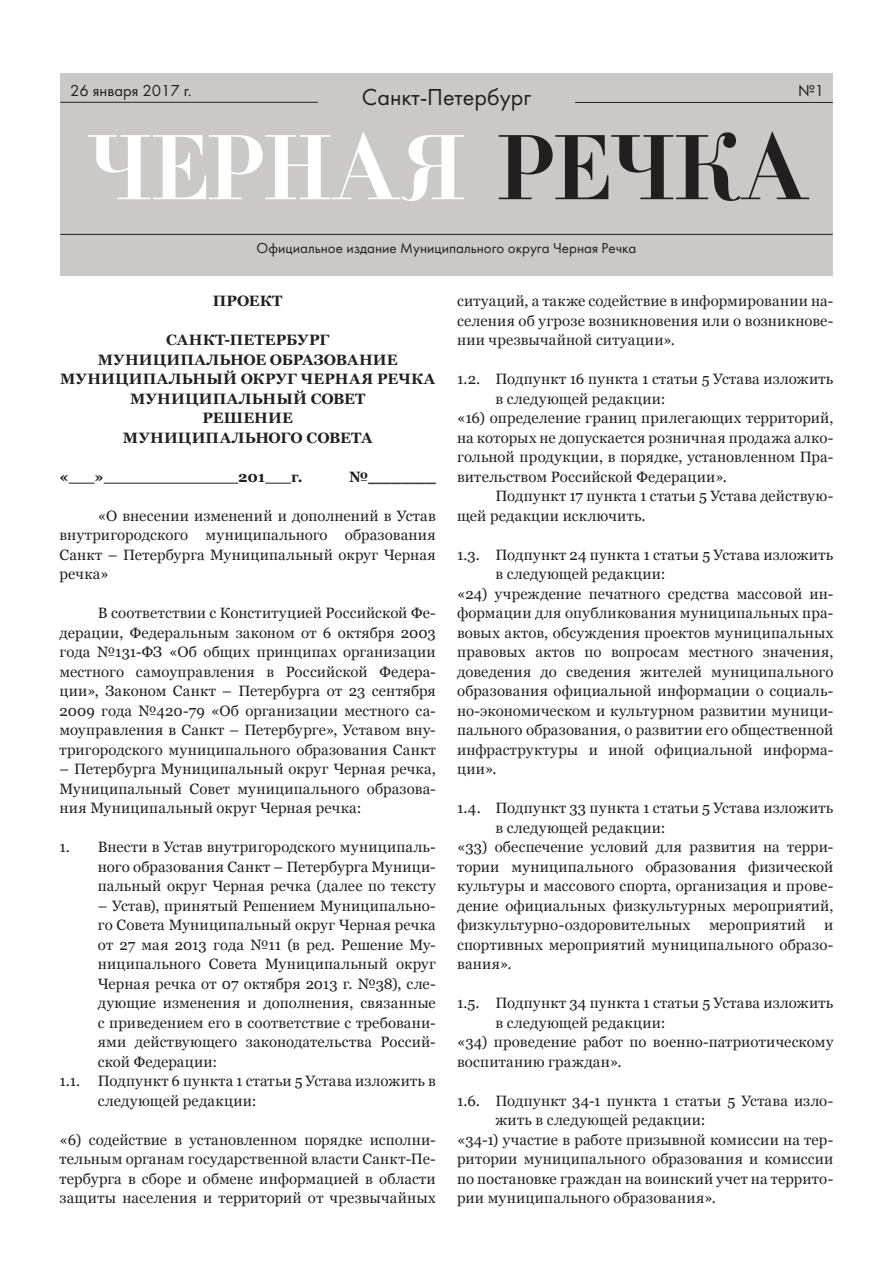
<style>
.page{position:relative;width:893px;height:1263px;background:#fff}
.page>*{position:absolute;margin:0;border:0;box-sizing:border-box;transform-origin:0 0}
.t1{font:91.5px "Didona";color:#fff}
.t2{font:24px "Futura Book C";color:#231f20}
.t3{font:16.5px "Futura Book C";color:#231f20}
.t4{font:15px/19.5px "Georgia";letter-spacing:.01em;color:#231f20;text-align:justify}
.t5{font:700 15px/19.5px "Georgia";letter-spacing:.01em;color:#231f20;text-align:center}
.t6{font:15px "Futura Book C";color:#231f20}
.s1{color:#231f20}
</style>
<div class="page">
<div style="left:60px;top:73px;width:773px;height:202px;background:#cbc8c8"></div>
<hr style="left:60px;top:102px;width:258px;height:1px;background:#231f20">
<hr style="left:575px;top:102px;width:258px;height:1px;background:#231f20">
<hr style="left:60px;top:234px;width:773px;height:1px;background:#231f20">
<svg style="left:69px;top:483px;width:26px;height:1px"></svg>
<hr style="left:104px;top:483px;width:134px;height:1px;background:#231f20">
<svg style="left:265px;top:483px;width:26px;height:1px"></svg>
<hr style="left:368px;top:483px;width:68px;height:1px;background:#231f20">
<p class="t3" style="left:70px;top:82px;width:123px">26 января 2017 г.</p>
<p class="t3" style="left:798px;top:82px;width:28px">№1</p>
<h2 class="t2" style="left:362px;top:83px;width:171px">Санкт-Петербург</h2>
<h1 class="t1" style="left:87px;top:120px;width:724px">ЧЕРНАЯ <span class="s1">РЕЧКА</span></h1>
<p class="t6" style="left:257px;top:240px;width:381px">Официальное издание Муниципального округа Черная Речка</p>
<p class="t5" style="left:213px;top:291px;width:71px">ПРОЕКТ</p>
<p class="t5" style="left:60px;top:330px;width:377px">САНКТ-ПЕТЕРБУРГ<br>МУНИЦИПАЛЬНОЕ ОБРАЗОВАНИЕ<br>МУНИЦИПАЛЬНЫЙ ОКРУГ ЧЕРНАЯ РЕЧКА<br>МУНИЦИПАЛЬНЫЙ СОВЕТ<br>РЕШЕНИЕ<br>МУНИЦИПАЛЬНОГО СОВЕТА</p>
<p class="t5" style="left:60px;top:466px;width:11px">«</p>
<p class="t5" style="left:95px;top:466px;width:11px">»</p>
<p class="t5" style="left:238px;top:466px;width:28px">201</p>
<p class="t5" style="left:291px;top:466px;width:13px">г.</p>
<p class="t5" style="left:349px;top:466px;width:88px">№______</p>
<p class="t4" style="left:60px;top:505px;width:378px;text-indent:38px">«О внесении изменений и дополнений в Устав внутригородского муниципального образования Санкт – Петербурга Муниципальный округ Черная речка»</p>
<p class="t4" style="left:60px;top:603px;width:378px;text-indent:38px">В соответствии с Конституцией Российской Фе&shy;дерации, Федеральным законом от 6 октября 2003 года №131-ФЗ «Об общих принципах организации местного самоуправления в Российской Федера&shy;ции», Законом Санкт – Петербурга от 23 сентября 2009 года №420-79 «Об организации местного са&shy;моуправления в Санкт – Петербурге», Уставом вну&shy;тригородского муниципального образования Санкт</p>
<p class="t4" style="left:60px;top:759px;width:378px">– Петербурга Муниципальный округ Черная речка, Муниципальный Совет муниципального образова&shy;ния Муниципальный округ Черная речка:</p>
<p class="t4" style="left:98px;top:837px;width:340px;text-indent:-38px">1. Внести в Устав внутригородского муниципаль&shy;ного образования Санкт – Петербурга Муници&shy;пальный округ Черная речка (далее по тексту</p>
<p class="t4" style="left:98px;top:895px;width:340px">– Устав), принятый Решением Муниципально-</p>
<p class="t4" style="left:98px;top:915px;width:340px">го Совета Муниципальный округ Черная речка</p>
<p class="t4" style="left:98px;top:934px;width:340px">от 27 мая 2013 года №11 (в ред. Решение Му-</p>
<p class="t4" style="left:98px;top:954px;width:340px">ниципального Совета Муниципальный округ</p>
<p class="t4" style="left:98px;top:973px;width:340px">Черная речка от 07 октября 2013 г. №38), сле-</p>
<p class="t4" style="left:98px;top:993px;width:340px">дующие изменения и дополнения, связанные</p>
<p class="t4" style="left:98px;top:1012px;width:340px">с приведением его в соответствие с требовани-</p>
<p class="t4" style="left:98px;top:1032px;width:340px">ями действующего законодательства Россий-</p>
<p class="t4" style="left:98px;top:1051px;width:121px">ской Федерации:</p>
<p class="t4" style="left:60px;top:1071px;width:378px">1.1. Подпункт 6 пункта 1 статьи 5 Устава изложить в</p>
<p class="t4" style="left:98px;top:1090px;width:160px">следующей редакции:</p>
<p class="t4" style="left:60px;top:1129px;width:378px">«6) содействие в установленном порядке исполни&shy;тельным органам государственной власти Санкт-Пе&shy;тербурга в сборе и обмене информацией в области защиты населения и территорий от чрезвычайных</p>
<p class="t4" style="left:457px;top:291px;width:378px">ситуаций, а также содействие в информировании на&shy;селения об угрозе возникновения или о возникнове&shy;нии чрезвычайной ситуации».</p>
<p class="t4" style="left:457px;top:369px;width:378px">1.2. Подпункт 16 пункта 1 статьи 5 Устава изложить</p>
<p class="t4" style="left:495px;top:388px;width:172px">в следующей редакции:</p>
<p class="t4" style="left:457px;top:408px;width:378px">«16) определение границ прилегающих территорий,</p>
<p class="t4" style="left:457px;top:427px;width:378px">на которых не допускается розничная продажа алко-</p>
<p class="t4" style="left:457px;top:447px;width:378px">гольной продукции, в порядке, установленном Пра-</p>
<p class="t4" style="left:457px;top:466px;width:271px">вительством Российской Федерации».</p>
<p class="t4" style="left:495px;top:486px;width:340px">Подпункт 17 пункта 1 статьи 5 Устава действую-</p>
<p class="t4" style="left:457px;top:505px;width:190px">щей редакции исключить.</p>
<p class="t4" style="left:457px;top:544px;width:378px">1.3. Подпункт 24 пункта 1 статьи 5 Устава изложить</p>
<p class="t4" style="left:495px;top:564px;width:172px">в следующей редакции:</p>
<p class="t4" style="left:457px;top:583px;width:378px">«24) учреждение печатного средства массовой ин-</p>
<p class="t4" style="left:457px;top:603px;width:378px">формации для опубликования муниципальных пра-</p>
<p class="t4" style="left:457px;top:622px;width:378px">вовых актов, обсуждения проектов муниципальных</p>
<p class="t4" style="left:457px;top:642px;width:378px">правовых актов по вопросам местного значения,</p>
<p class="t4" style="left:457px;top:661px;width:378px">доведения до сведения жителей муниципального</p>
<p class="t4" style="left:457px;top:681px;width:378px">образования официальной информации о социаль-</p>
<p class="t4" style="left:457px;top:700px;width:378px">но-экономическом и культурном развитии муници-</p>
<p class="t4" style="left:457px;top:720px;width:378px">пального образования, о развитии его общественной</p>
<p class="t4" style="left:457px;top:739px;width:378px">инфраструктуры и иной официальной информа-</p>
<p class="t4" style="left:457px;top:759px;width:41px">ции».</p>
<p class="t4" style="left:457px;top:798px;width:378px">1.4. Подпункт 33 пункта 1 статьи 5 Устава изложить</p>
<p class="t4" style="left:495px;top:817px;width:172px">в следующей редакции:</p>
<p class="t4" style="left:457px;top:837px;width:378px">«33) обеспечение условий для развития на терри-</p>
<p class="t4" style="left:457px;top:856px;width:378px">тории муниципального образования физической</p>
<p class="t4" style="left:457px;top:876px;width:378px">культуры и массового спорта, организация и прове-</p>
<p class="t4" style="left:457px;top:895px;width:378px">дение официальных физкультурных мероприятий,</p>
<p class="t4" style="left:457px;top:915px;width:378px">физкультурно-оздоровительных мероприятий и</p>
<p class="t4" style="left:457px;top:934px;width:378px">спортивных мероприятий муниципального образо-</p>
<p class="t4" style="left:457px;top:954px;width:56px">вания».</p>
<p class="t4" style="left:457px;top:993px;width:378px">1.5. Подпункт 34 пункта 1 статьи 5 Устава изложить</p>
<p class="t4" style="left:495px;top:1012px;width:172px">в следующей редакции:</p>
<p class="t4" style="left:457px;top:1032px;width:378px">«34) проведение работ по военно-патриотическому</p>
<p class="t4" style="left:457px;top:1051px;width:166px">воспитанию граждан».</p>
<p class="t4" style="left:457px;top:1090px;width:378px">1.6. Подпункт 34-1 пункта 1 статьи 5 Устава изло-</p>
<p class="t4" style="left:495px;top:1110px;width:212px">жить в следующей редакции:</p>
<p class="t4" style="left:457px;top:1129px;width:378px">«34-1) участие в работе призывной комиссии на тер-</p>
<p class="t4" style="left:457px;top:1149px;width:378px">ритории муниципального образования и комиссии</p>
<p class="t4" style="left:457px;top:1168px;width:378px">по постановке граждан на воинский учет на террито-</p>
<p class="t4" style="left:457px;top:1188px;width:260px">рии муниципального образования».</p>
</div>
